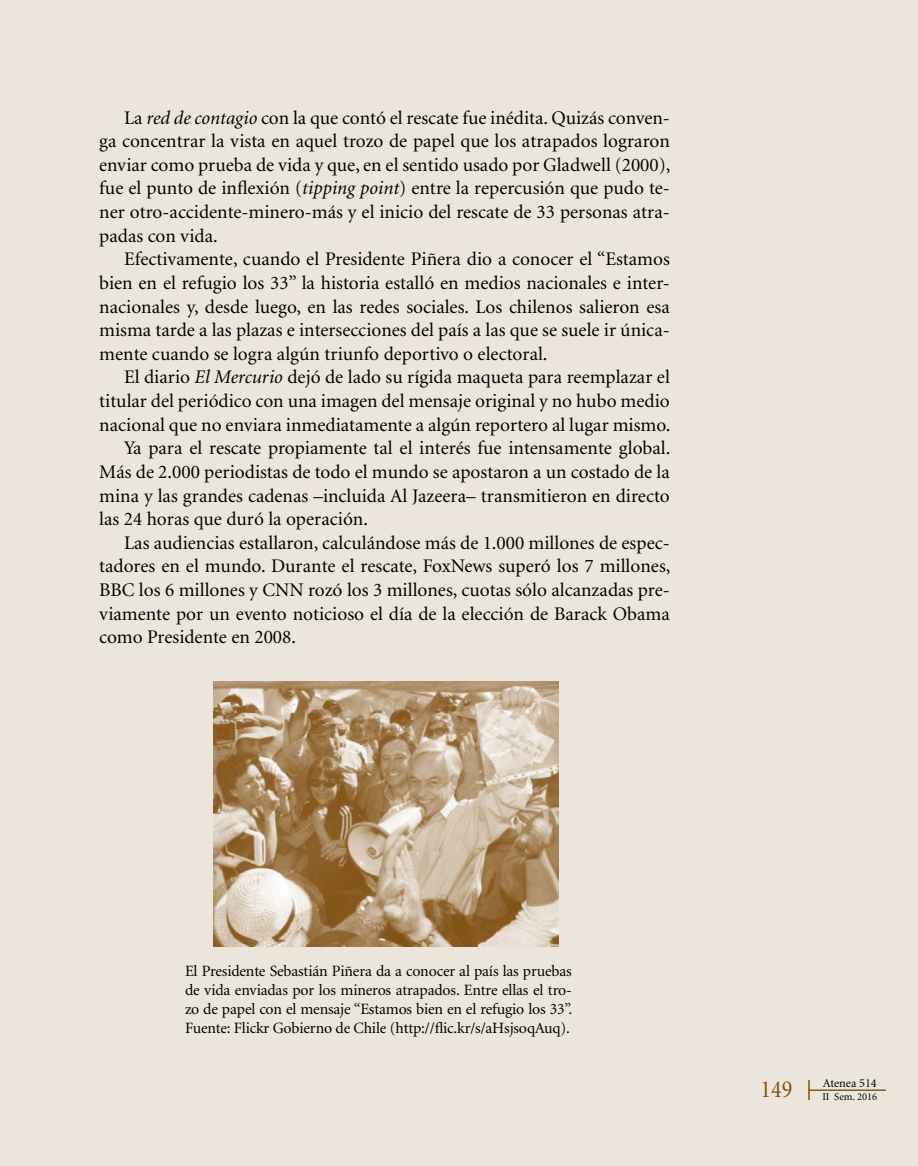
<style>
.page{position:relative;width:918px;height:1166px;background:#ece5dc}
.page>*{position:absolute;margin:0;border:0;box-sizing:border-box;transform-origin:0 0}
.t1{font:24.5px "Minion";color:#804f12;scale:.9 1}
.t2{font:19.25px/23.6px "Minion";color:#000;text-align:justify}
.t3{font:15.75px/19.2px "Minion";letter-spacing:-.01em;color:#000;text-align:justify}
.t4{font:12.25px "Minion";color:#000}
.t5{font:10.5px "Minion";color:#000}
.s1{font-style:italic}
</style>
<div class="page">
<hr style="left:809px;top:1090px;width:76px;height:1px;background:#804f12">
<svg style="left:808px;top:1080px;width:1px;height:20px"></svg>
<img style="left:214px;top:682px;width:345px;height:264px">
<p class="t2" style="left:99px;top:106px;width:573px;text-indent:25px">La <span class="s1">red de contagio</span> con la que contó el rescate fue inédita. Quizás conven&shy;ga concentrar la vista en aquel trozo de papel que los atrapados lograron enviar como prueba de vida y que, en el sentido usado por Gladwell (2000), fue el punto de inflexión (<span class="s1">tipping point</span>) entre la repercusión que pudo te&shy;ner otro-accidente-minero-más y el inicio del rescate de 33 personas atra&shy;padas con vida.</p>
<p class="t2" style="left:99px;top:248px;width:572px;text-indent:25px">Efectivamente, cuando el Presidente Piñera dio a conocer el “Estamos bien en el refugio los 33” la historia estalló en medios nacionales e inter&shy;nacionales y, desde luego, en las redes sociales. Los chilenos salieron esa misma tarde a las plazas e intersecciones del país a las que se suele ir única&shy;mente cuando se logra algún triunfo deportivo o electoral.</p>
<p class="t2" style="left:124px;top:366px;width:547px">El diario <span class="s1">El Mercurio</span> dejó de lado su rígida maqueta para reemplazar el</p>
<p class="t2" style="left:99px;top:390px;width:572px">titular del periódico con una imagen del mensaje original y no hubo medio</p>
<p class="t2" style="left:99px;top:413px;width:573px">nacional que no enviara inmediatamente a algún reportero al lugar mismo.</p>
<p class="t2" style="left:124px;top:437px;width:548px">Ya para el rescate propiamente tal el interés fue intensamente global.</p>
<p class="t2" style="left:99px;top:461px;width:572px">Más de 2.000 periodistas de todo el mundo se apostaron a un costado de la</p>
<p class="t2" style="left:99px;top:484px;width:572px">mina y las grandes cadenas –incluida Al Jazeera– transmitieron en directo</p>
<p class="t2" style="left:99px;top:508px;width:270px">las 24 horas que duró la operación.</p>
<p class="t2" style="left:124px;top:531px;width:547px">Las audiencias estallaron, calculándose más de 1.000 millones de espec-</p>
<p class="t2" style="left:99px;top:555px;width:573px">tadores en el mundo. Durante el rescate, FoxNews superó los 7 millones,</p>
<p class="t2" style="left:99px;top:579px;width:13px">BBC</p>
<p class="t2" style="left:139px;top:579px;width:138px">los 6 millones y CNN</p>
<p class="t2" style="left:99px;top:579px;width:572px;text-indent:209px">rozó los 3 millones, cuotas sólo alcanzadas pre&shy;viamente por un evento noticioso el día de la elección de Barack Obama como Presidente en 2008.</p>
<p class="t3" style="left:185px;top:961px;width:389px">El Presidente Sebastián Piñera da a conocer al país las pruebas de vida enviadas por los mineros atrapados. Entre ellas el tro&shy;zo de papel con el mensaje “Estamos bien en el refugio los 33”.<br>Fuente: Flickr Gobierno de Chile (http://flic.kr/s/aHsjsoqAuq).</p>
<p class="t4" style="left:823px;top:1077px;width:56px">Atenea 514</p>
<p class="t1" style="left:760px;top:1077px;width:37px">149</p>
<p class="t5" style="left:822px;top:1091px;width:56px">II Sem. 2016</p>
</div>
